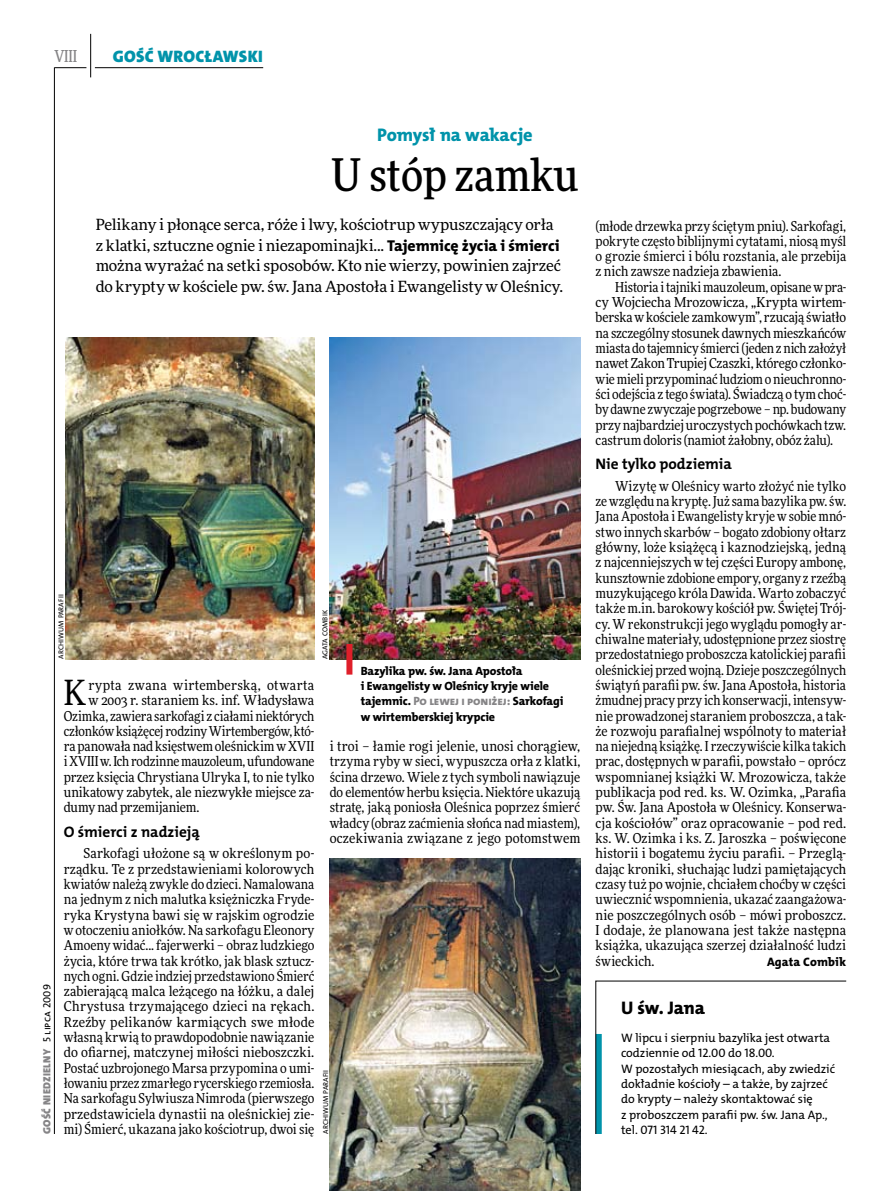
<style>
.page{position:relative;width:893px;height:1191px;background:#fff}
.page>*{position:absolute;margin:0;border:0;box-sizing:border-box;transform-origin:0 0}
.t1{font:500 45px "Freeday Narrow";color:#000}
.t2{font:34.8px "Freeday Narrow News";color:#000}
.t3{font:18.3px "The Mix HP8 Ex Bld";letter-spacing:-.005em;color:#0093aa}
.t4{font:18.3px "The Mix HP8 Ex Bld";color:#000}
.t5{font:16.65px "The Mix HP9 Blk";letter-spacing:.02em;color:#0093aa}
.t6{font:500 16.5px "Freeday Narrow";color:#858486;scale:.9 1}
.t7{font:15.45px/20.4px "Freeday News";letter-spacing:-.005em;color:#000}
.t8{font:15.3px "The Mix HP7 Bld";color:#000}
.t9{font:13.65px/15.3px "Freeday Narrow News";color:#000;text-align:justify}
.t10{font:13.65px "Freeday Narrow News";letter-spacing:.03em;color:#000}
.t11{font:12.3px/15.3px "The Mix HP5 Plain";letter-spacing:-.005em;color:#000}
.t12{font:12.3px "The Mix HP8 Ex Bld";letter-spacing:.015em;color:#000}
.t13{font:12px/15.3px "The Mix HP8 Ex Bld";letter-spacing:-.01em;color:#000}
.t14{font:10.5px "The Mix HP9 Blk";letter-spacing:.025em;color:#858486}
.t15{font:7.2px "The Mix HP5 Plain";letter-spacing:.035em;color:#000}
.s1{font-family:"The Mix HP8 Ex Bld";font-size:15.75px}
.s2{font-family:"The Mix HP5 Plain";color:#000}
.s3{color:#858486}
</style>
<div class="page">
<hr style="left:54px;top:67px;width:1px;height:1067px;background:#000">
<hr style="left:90px;top:34px;width:1px;height:43px;background:#000">
<hr style="left:54px;top:67px;width:32px;height:1px;background:#000">
<hr style="left:95px;top:67px;width:168px;height:1px;background:#000">
<svg style="left:595px;top:980px;width:252px;height:154px"></svg>
<img style="left:330px;top:338px;width:250px;height:321px">
<img style="left:66px;top:338px;width:248px;height:321px">
<img style="left:330px;top:858px;width:250px;height:333px">
<div style="left:346px;top:644px;width:6px;height:30px;background:#df1f2a"></div>
<p class="t6" style="left:54px;top:46px;width:27px">VIII</p>
<p class="t5" style="left:113px;top:46px;width:152px">GOŚĆ WROCŁAWSKI</p>
<h3 class="t3" style="left:377px;top:123px;width:157px">Pomysł na wakacje</h3>
<h1 class="t1" style="left:331px;top:147px;width:249px">U stóp zamku</h1>
<p class="t7" style="left:96px;top:214px;width:469px">Pelikany i płonące serca, róże i lwy, kościotrup wypuszczający orła z klatki, sztuczne ognie i niezapominajki... <span class="s1">Tajemnicę życia i śmierci </span>można wyrażać na setki sposobów. Kto nie wierzy, powinien zajrzeć do krypty w kościele pw. św. Jana Apostoła i Ewangelisty w Oleśnicy.</p>
<p class="t15" style="left:56px;top:658px;width:66px;rotate:-90deg">Archiwum parafii</p>
<p class="t15" style="left:320px;top:659px;width:51px;rotate:-90deg">Agata Combik</p>
<p class="t14" style="left:40px;top:1134px;width:151px;rotate:-90deg">GOŚĆ NIEDZIELNY <span class="s2">5 lipca 2009</span></p>
<h2 class="t2" style="left:64px;top:671px;width:24px">K</h2>
<p class="t10" style="left:88px;top:676px;width:227px">rypta zwana wirtemberską, otwarta</p>
<p class="t9" style="left:88px;top:692px;width:227px">w 2003 r. staraniem ks. inf. Władysława</p>
<p class="t9" style="left:64px;top:708px;width:252px">Ozimka, zawiera sarkofagi z ciałami niektórych</p>
<p class="t9" style="left:64px;top:723px;width:252px">członków książęcej rodziny Wirtembergów, któ-</p>
<p class="t9" style="left:64px;top:738px;width:252px">ra panowała nad księstwem oleśnickim wXVII</p>
<p class="t9" style="left:64px;top:754px;width:252px">iXVIII w. Ichrodzinne mauzoleum, ufundowane</p>
<p class="t9" style="left:64px;top:769px;width:252px">przez księcia Chrystiana Ulryka I, to nie tylko</p>
<p class="t9" style="left:64px;top:784px;width:252px">unikatowy zabytek, ale niezwykłe miejsce za-</p>
<p class="t9" style="left:64px;top:799px;width:137px">dumy nad przemijaniem.</p>
<p class="t8" style="left:64px;top:821px;width:138px">O śmierci z nadzieją</p>
<p class="t9" style="left:64px;top:845px;width:252px;text-indent:20px">Sarkofagi ułożone są w określonym po&shy;rządku. Te z przedstawieniami kolorowych kwiatów należą zwykle do dzieci. Namalowana na jednym z nich malutka księżniczka Fryde&shy;ryka Krystyna bawi się w rajskim ogrodzie w otoczeniu aniołków. Na sarkofagu Eleonory Amoeny widać... fajerwerki – obraz ludzkiego życia, które trwa tak krótko, jak blask sztucz&shy;nych ogni. Gdzie indziej przedstawiono Śmierć zabierającą malca leżącego na łóżku, a dalej Chrystusa trzymającego dzieci na rękach.<br>Rzeźby pelikanów karmiących swe młode własną krwią to prawdopodobnie nawiązanie do ofiarnej, matczynej miłości nieboszczki.<br>Postać uzbrojonego Marsa przypomina o umi&shy;łowaniu przez zmarłego rycerskiego rzemiosła.<br>Na sarkofagu Sylwiusza Nimroda (pierwszego przedstawiciela dynastii na oleśnickiej zie&shy;mi) Śmierć, ukazana jako kościotrup, dwoi się</p>
<p class="t13" style="left:361px;top:663px;width:204px">Bazylika pw. św. Jana Apostoła<br>i Ewangelisty w Oleśnicy kryje wiele tajemnic. <span class="s3">Po lewej i poniżej:</span> Sarkofagi w wirtemberskiej krypcie</p>
<p class="t9" style="left:330px;top:738px;width:252px">i troi – łamie rogi jelenie, unosi chorągiew, trzyma ryby w sieci, wypuszcza orła z klatki, ścina drzewo. Wiele z tych symboli nawiązuje do elementów herbu księcia. Niektóre ukazują stratę, jaką poniosła Oleśnica poprzez śmierć władcy (obraz zaćmienia słońca nad miastem), oczekiwania związane z jego potomstwem</p>
<p class="t15" style="left:321px;top:1134px;width:66px;rotate:-90deg">Archiwum parafii</p>
<p class="t9" style="left:596px;top:218px;width:252px">(młode drzewka przy ściętym pniu). Sarkofagi, pokryte często biblijnymi cytatami, niosą myśl o grozie śmierci i bólu rozstania, ale przebija z nich zawsze nadzieja zbawienia.</p>
<p class="t9" style="left:596px;top:279px;width:252px;text-indent:20px">Historia itajniki mauzoleum, opisane wpra&shy;cy Wojciecha Mrozowicza, „Krypta wirtem&shy;berska w kościele zamkowym”, rzucają światło na szczególny stosunek dawnych mieszkańców miasta do tajemnicy śmierci (jeden znich założył nawet Zakon Trupiej Czaszki, którego członko&shy;wie mieli przypominać ludziom o nieuchronno&shy;ści odejścia z tego świata). Świadczą o tym choć&shy;by dawne zwyczaje pogrzebowe – np. budowany przy najbardziej uroczystych pochówkach tzw. castrum doloris (namiot żałobny, obóz żalu).</p>
<p class="t8" style="left:596px;top:454px;width:138px">Nie tylko podziemia</p>
<p class="t9" style="left:596px;top:478px;width:252px;text-indent:20px">Wizytę w Oleśnicy warto złożyć nie tylko ze względu na kryptę. Już sama bazylika pw. św.<br>Jana Apostoła i Ewangelisty kryje w sobie mnó&shy;stwo innych skarbów – bogato zdobiony ołtarz główny, loże książęcą i kaznodziejską, jedną z najcenniejszych w tej części Europy ambonę, kunsztownie zdobione empory, organy z rzeźbą muzykującego króla Dawida. Warto zobaczyć także m.in. barokowy kościół pw. Świętej Trój&shy;cy. W rekonstrukcji jego wyglądu pomogły ar&shy;chiwalne materiały, udostępnione przez siostrę przedostatniego proboszcza katolickiej parafii oleśnickiej przed wojną. Dzieje poszczególnych świątyń parafii pw. św. Jana Apostoła, historia żmudnej pracy przy ich konserwacji, intensyw&shy;nie prowadzonej staraniem proboszcza, a tak&shy;że rozwoju parafialnej wspólnoty to materiał na niejedną książkę. I rzeczywiście kilka takich prac, dostępnych w parafii, powstało – oprócz wspomnianej książki W. Mrozowicza, także publikacja pod red. ks. W. Ozimka, „Parafia pw. Św. Jana Apostoła w Oleśnicy. Konserwa&shy;cja kościołów” oraz opracowanie – pod red. ks. W. Ozimka i ks. Z. Jaroszka – poświęcone historii i bogatemu życiu parafii. – Przeglą&shy;dając kroniki, słuchając ludzi pamiętających czasy tuż po wojnie, chciałem choćby w części uwiecznić wspomnienia, ukazać zaangażowa&shy;nie poszczególnych osób – mówi proboszcz.<br>I dodaje, że planowana jest także następna książka, ukazująca szerzej działalność ludzi świeckich.</p>
<p class="t12" style="left:767px;top:953px;width:81px">Agata Combik</p>
<h3 class="t4" style="left:621px;top:995px;width:85px">U św. Jana</h3>
<p class="t11" style="left:621px;top:1030px;width:215px">W lipcu i sierpniu bazylika jest otwarta codziennie od 12.00 do 18.00.<br>W pozostałych miesiącach, aby zwiedzić dokładnie kościoły – a także, by zajrzeć do krypty – należy skontaktować się<br>z proboszczem parafii pw. św. Jana Ap., tel. 071 314 21 42.</p>
</div>
